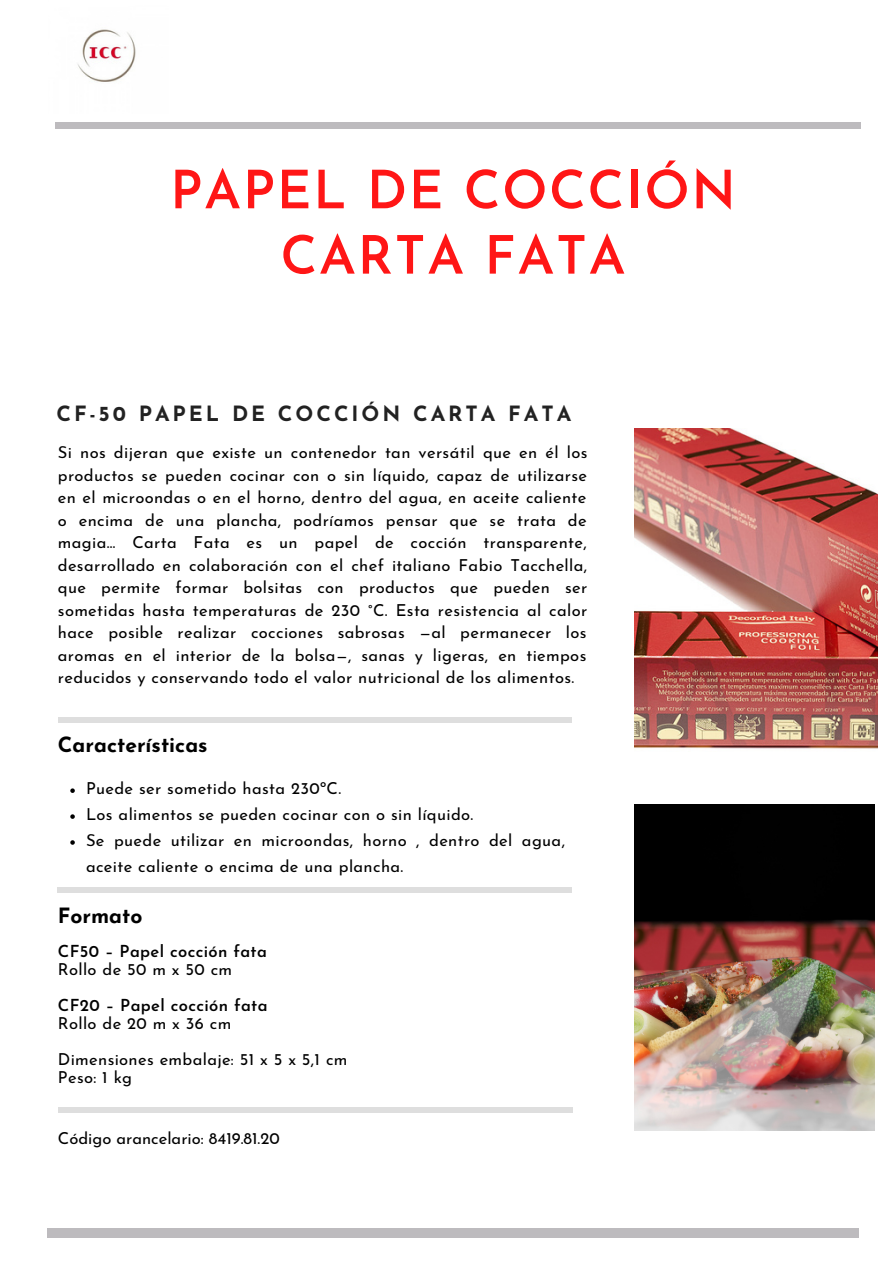
<style>
.page{position:relative;width:894px;height:1264px;background:#fff}
.page>*{position:absolute;margin:0;border:0;box-sizing:border-box;transform-origin:0 0}
.t1{font:600 52.95px/65.2px "Josefin Sans";letter-spacing:.03em;color:#ff1616;text-align:center}
.t2{font:700 21px "Josefin Sans";letter-spacing:.14em;color:#222}
.t3{font:700 21px "Josefin Sans";color:#000}
.t4{font:16.5px/22.5px "Josefin Sans";letter-spacing:.02em;color:#000;text-align:justify}
.t5{font:600 16.5px "Josefin Sans";letter-spacing:.02em;color:#000}
.t6{font:16.5px "Josefin Sans";color:#000}
</style>
<div class="page">
<div style="left:55px;top:122px;width:805px;height:7px;background:#bdbbbe"></div>
<div style="left:47px;top:1228px;width:811px;height:9px;background:#bdbbbe"></div>
<img style="left:634px;top:428px;width:243px;height:321px">
<img style="left:77px;top:29px;width:59px;height:53px">
<div style="left:59px;top:1107px;width:514px;height:5px;background:#dedede"></div>
<svg style="left:70px;top:788px;width:5px;height:5px"></svg>
<svg style="left:70px;top:814px;width:5px;height:4px"></svg>
<svg style="left:70px;top:840px;width:5px;height:4px"></svg>
<div style="left:59px;top:717px;width:513px;height:5px;background:#dedede"></div>
<img style="left:634px;top:804px;width:240px;height:326px">
<div style="left:57px;top:887px;width:514px;height:5px;background:#dedede"></div>
<p class="t1" style="left:170px;top:162px;width:567px">PAPEL DE COCCIÓN<br>CARTA FATA</p>
<p class="t2" style="left:56px;top:405px;width:516px">CF-50 PAPEL DE COCCIÓN CARTA FATA</p>
<p class="t4" style="left:58px;top:443px;width:531px">Si nos dijeran que existe un contenedor tan versátil que en él los productos se pueden cocinar con o sin líquido, capaz de utilizarse en el microondas o en el horno, dentro del agua, en aceite caliente o encima de una plancha, podríamos pensar que se trata de magia… Carta Fata es un papel de cocción transparente, desarrollado en colaboración con el chef italiano Fabio Tacchella, que permite formar bolsitas con productos que pueden ser sometidas hasta temperaturas de 230 °C. Esta resistencia al calor hace posible realizar cocciones sabrosas —al permanecer los aromas en el interior de la bolsa—, sanas y ligeras, en tiempos reducidos y conservando todo el valor nutricional de los alimentos.</p>
<p class="t3" style="left:58px;top:736px;width:151px">Características</p>
<p class="t4" style="left:86px;top:778px;width:256px">Puede ser sometido hasta 230ºC.</p>
<p class="t4" style="left:86px;top:804px;width:388px">Los alimentos se pueden cocinar con o sin líquido.</p>
<p class="t4" style="left:86px;top:828px;width:480px;line-height:26px">Se puede utilizar en microondas, horno , dentro del agua, aceite caliente o encima de una plancha.</p>
<p class="t3" style="left:58px;top:907px;width:86px">Formato</p>
<p class="t5" style="left:58px;top:944px;width:210px">CF50 – Papel cocción fata</p>
<p class="t4" style="left:58px;top:959px;width:176px">Rollo de 50 m x 50 cm</p>
<p class="t5" style="left:58px;top:998px;width:211px">CF20 – Papel cocción fata</p>
<p class="t4" style="left:58px;top:1013px;width:175px">Rollo de 20 m x 36 cm</p>
<p class="t4" style="left:58px;top:1049px;width:291px">Dimensiones embalaje: 51 x 5 x 5,1 cm</p>
<p class="t4" style="left:58px;top:1067px;width:76px">Peso: 1 kg</p>
<p class="t6" style="left:58px;top:1131px;width:223px">Código arancelario: 8419.81.20</p>
</div>
